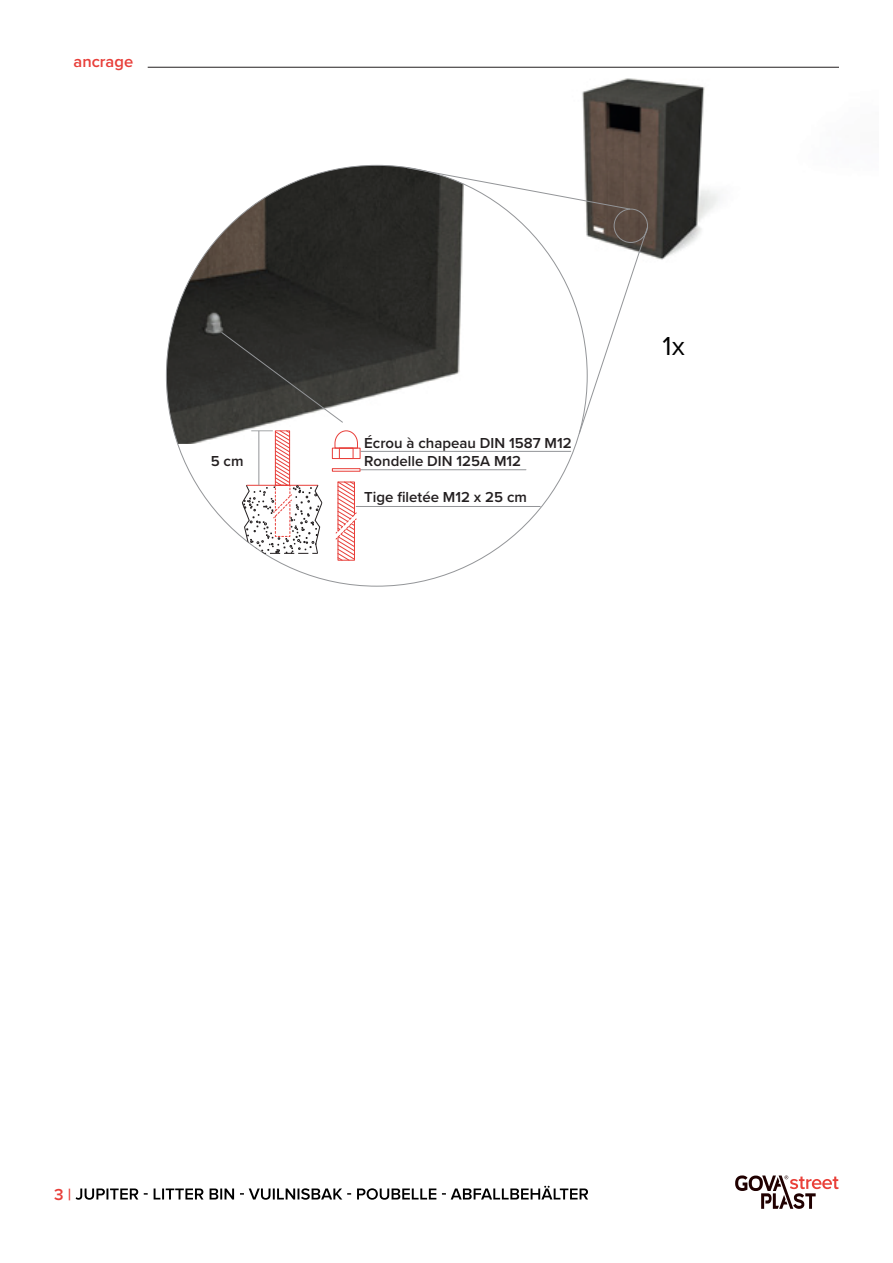
<style>
.page{position:relative;width:893px;height:1263px;background:#fff}
.page>*{position:absolute;margin:0;border:0;box-sizing:border-box;transform-origin:0 0}
.t1{font:27px "Proxima Nova";color:#000}
.t2{font:600 16.5px "Proxima Nova";color:#e83e39}
.t3{font:600 15px/18px "Proxima Nova";color:#231f20}
</style>
<div class="page">
<svg style="left:76px;top:1186px;width:512px;height:14px"></svg>
<svg style="left:735px;top:1175px;width:104px;height:34px"></svg>
<img style="left:377px;top:66px;width:462px;height:194px">
<img style="left:166px;top:165px;width:421px;height:279px">
<div style="left:332px;top:468px;width:29px;height:4px;border:1px solid #e83e39"></div>
<div style="left:332px;top:448px;width:29px;height:11px;border:1px solid #e83e39"></div>
<div style="left:339px;top:448px;width:15px;height:11px;border:1px solid #e83e39"></div>
<svg style="left:334px;top:430px;width:24px;height:19px"></svg>
<svg style="left:335px;top:481px;width:22px;height:80px"></svg>
<svg style="left:242px;top:430px;width:80px;height:124px"></svg>
<svg style="left:221px;top:331px;width:122px;height:92px;background:#41413f"></svg>
<hr style="left:361px;top:451px;width:210px;height:1px;background:#939598">
<hr style="left:361px;top:469px;width:165px;height:1px;background:#939598">
<hr style="left:356px;top:506px;width:184px;height:1px;background:#939598">
<svg style="left:406px;top:167px;width:225px;height:43px"></svg>
<svg style="left:578px;top:227px;width:70px;height:208px"></svg>
<div style="left:614px;top:209px;width:34px;height:34px;border:1px solid #939598;border-radius:50%"></div>
<hr style="left:148px;top:67px;width:691px;height:1px;background:#231f20">
<p class="t2" style="left:74px;top:50px;width:61px">ancrage</p>
<p class="t3" style="left:211px;top:452px;width:34px">5 cm</p>
<p class="t3" style="left:364px;top:434px;width:209px">Écrou à chapeau DIN 1587 M12<br>Rondelle DIN 125A M12</p>
<p class="t3" style="left:364px;top:488px;width:164px">Tige filetée M12 x 25 cm</p>
<h1 class="t1" style="left:662px;top:325px;width:24px">1x</h1>
<p class="t2" style="left:54px;top:1182px;width:19px">3 |</p>
</div>
